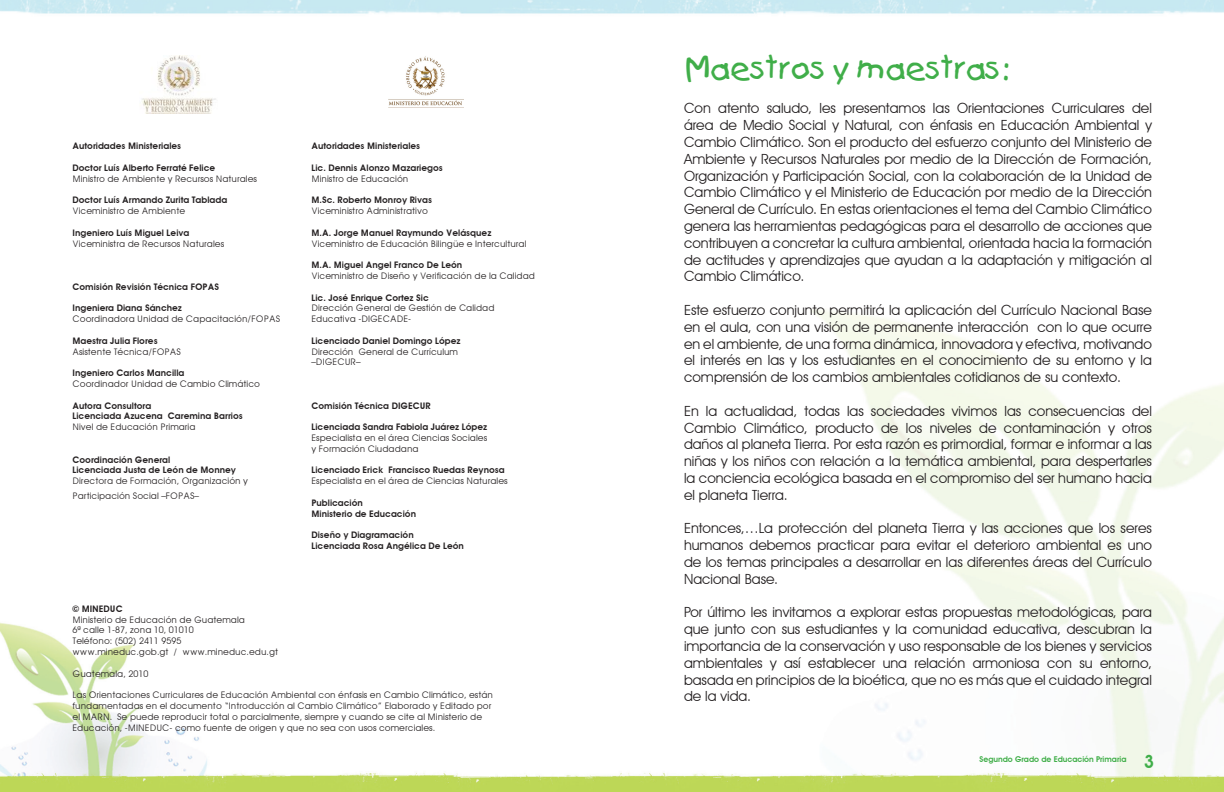
<style>
.page{position:relative;width:1224px;height:792px;background:#fff}
.page>*{position:absolute;margin:0;border:0;box-sizing:border-box;transform-origin:0 0}
.t1{font:30px "Kids Plain";color:#40ae49}
.t2{font:600 18px "Avant Garde IT Cby BT";color:#40ae49}
.t3{font:14px/16.8px "Avant Garde IT Cby BT";color:#231f20;text-align:justify}
.t4{font:9px/10.8px "Avant Garde";color:#231f20}
.t5{font:600 9px/10.8px "Avant Garde";color:#231f20}
.t6{font:600 8px "Avant Garde IT Cby BT";color:#40ae49}
</style>
<div class="page">
<img style="left:0;top:0;width:1224px;height:792px">
<svg style="left:99px;top:754px;width:276px;height:19px"></svg>
<img style="left:139px;top:56px;width:78px;height:58px">
<img style="left:388px;top:56px;width:76px;height:51px">
<p class="t5" style="left:72px;top:141px;width:110px">Autoridades Ministeriales</p>
<p class="t5" style="left:72px;top:162px;width:144px">Doctor Luís Alberto Ferraté Felice</p>
<p class="t4" style="left:72px;top:173px;width:186px">Ministro de Ambiente y Recursos Naturales</p>
<p class="t5" style="left:72px;top:195px;width:156px">Doctor Luís Armando Zurita Tablada</p>
<p class="t4" style="left:72px;top:206px;width:114px">Viceministro de Ambiente</p>
<p class="t5" style="left:72px;top:227px;width:118px">Ingeniero Luís Miguel Leiva</p>
<p class="t4" style="left:72px;top:238px;width:153px">Viceministra de Recursos Naturales</p>
<p class="t5" style="left:72px;top:281px;width:148px">Comisión Revisión Técnica FOPAS</p>
<p class="t5" style="left:72px;top:303px;width:111px">Ingeniera Diana Sánchez</p>
<p class="t4" style="left:72px;top:314px;width:209px">Coordinadora Unidad de Capacitación/FOPAS</p>
<p class="t5" style="left:72px;top:335px;width:87px">Maestra Julia Flores</p>
<p class="t4" style="left:72px;top:346px;width:110px">Asistente Técnica/FOPAS</p>
<p class="t5" style="left:72px;top:368px;width:113px">Ingeniero Carlos Mancilla</p>
<p class="t4" style="left:72px;top:378px;width:189px">Coordinador Unidad de Cambio Climático</p>
<p class="t5" style="left:72px;top:400px;width:172px">Autora Consultora<br>Licenciada Azucena Caremina Barrios</p>
<p class="t4" style="left:72px;top:422px;width:125px">Nivel de Educación Primaria</p>
<p class="t5" style="left:72px;top:454px;width:165px">Coordinación General<br>Licenciada Justa de León de Monney</p>
<p class="t4" style="left:72px;top:474px;width:177px;line-height:14.4px">Directora de Formación, Organización y<br>Participación Social –FOPAS–</p>
<p class="t5" style="left:311px;top:141px;width:110px">Autoridades Ministeriales</p>
<p class="t5" style="left:311px;top:162px;width:133px">Lic. Dennis Alonzo Mazariegos</p>
<p class="t4" style="left:311px;top:173px;width:98px">Ministro de Educación</p>
<p class="t5" style="left:311px;top:195px;width:122px">M.Sc. Roberto Monroy Rivas</p>
<p class="t4" style="left:311px;top:206px;width:118px">Viceministro Administrativo</p>
<p class="t5" style="left:311px;top:227px;width:181px">M.A. Jorge Manuel Raymundo Velásquez</p>
<p class="t4" style="left:311px;top:238px;width:217px">Viceministro de Educación Bilingüe e Intercultural</p>
<p class="t5" style="left:311px;top:260px;width:152px">M.A. Miguel Angel Franco De León</p>
<p class="t4" style="left:311px;top:270px;width:225px">Viceministro de Diseño y Verificación de la Calidad</p>
<p class="t5" style="left:311px;top:292px;width:119px">Lic. José Enrique Cortez Sic</p>
<p class="t4" style="left:311px;top:303px;width:185px">Dirección General de Gestión de Calidad<br>Educativa -DIGECADE-</p>
<p class="t5" style="left:311px;top:335px;width:151px">Licenciado Daniel Domingo López</p>
<p class="t4" style="left:311px;top:346px;width:148px">Dirección General de Currículum –DIGECUR–</p>
<p class="t5" style="left:311px;top:400px;width:121px">Comisión Técnica DIGECUR</p>
<p class="t5" style="left:311px;top:422px;width:177px">Licenciada Sandra Fabiola Juárez López</p>
<p class="t4" style="left:311px;top:432px;width:177px">Especialista en el área Ciencias Sociales y Formación Ciudadana</p>
<p class="t5" style="left:311px;top:465px;width:195px">Licenciado Erick Francisco Ruedas Reynosa</p>
<p class="t4" style="left:311px;top:476px;width:198px">Especialista en el área de Ciencias Naturales</p>
<p class="t5" style="left:311px;top:497px;width:106px">Publicación<br>Ministerio de Educación</p>
<p class="t5" style="left:311px;top:530px;width:154px">Diseño y Diagramación<br>Licenciada Rosa Angélica De León</p>
<p class="t5" style="left:72px;top:603px;width:52px">© MINEDUC</p>
<p class="t4" style="left:72px;top:614px;width:207px">Ministerio de Educación de Guatemala<br>6ª calle 1-87, zona 10, 01010<br>Teléfono: (502) 2411 9595 www.mineduc.gob.gt / www.mineduc.edu.gt</p>
<p class="t4" style="left:72px;top:668px;width:77px">Guatemala, 2010</p>
<p class="t4" style="left:72px;top:690px;width:422px">Las Orientaciones Curriculares de Educación Ambiental con énfasis en Cambio Climático, están fundamentadas en el documento “Introducción al Cambio Climático” Elaborado y Editado por el MARN. Se puede reproducir total o parcialmente, siempre y cuando se cite al Ministerio de Educación, -MINEDUC- como fuente de origen y que no sea con usos comerciales.</p>
<h1 class="t1" style="left:684px;top:50px;width:324px">Maestros y maestras:</h1>
<p class="t3" style="left:684px;top:100px;width:470px">Con atento saludo, les presentamos las Orientaciones Curriculares del área de Medio Social y Natural, con énfasis en Educación Ambiental y Cambio Climático. Son el producto del esfuerzo conjunto del Ministerio de Ambiente y Recursos Naturales por medio de la Dirección de Formación, Organización y Participación Social, con la colaboración de la Unidad de Cambio Climático y el Ministerio de Educación por medio de la Dirección General de Currículo. En estas orientaciones el tema del Cambio Climático genera las herramientas pedagógicas para el desarrollo de acciones que contribuyen a concretar la cultura ambiental, orientada hacia la formación de actitudes y aprendizajes que ayudan a la adaptación y mitigación al Cambio Climático.</p>
<p class="t3" style="left:684px;top:301px;width:470px">Este esfuerzo conjunto permitirá la aplicación del Currículo Nacional Base en el aula, con una visión de permanente interacción con lo que ocurre en el ambiente, de una forma dinámica, innovadora y efectiva, motivando el interés en las y los estudiantes en el conocimiento de su entorno y la comprensión de los cambios ambientales cotidianos de su contexto.</p>
<p class="t3" style="left:684px;top:402px;width:470px">En la actualidad, todas las sociedades vivimos las consecuencias del Cambio Climático, producto de los niveles de contaminación y otros daños al planeta Tierra. Por esta razón es primordial, formar e informar a las niñas y los niños con relación a la temática ambiental, para despertarles la conciencia ecológica basada en el compromiso del ser humano hacia el planeta Tierra.</p>
<p class="t3" style="left:684px;top:520px;width:470px">Entonces,…La protección del planeta Tierra y las acciones que los seres humanos debemos practicar para evitar el deterioro ambiental es uno de los temas principales a desarrollar en las diferentes áreas del Currículo Nacional Base.</p>
<p class="t3" style="left:684px;top:604px;width:469px">Por último les invitamos a explorar estas propuestas metodológicas, para que junto con sus estudiantes y la comunidad educativa, descubran la importancia de la conservación y uso responsable de los bienes y servicios ambientales y así establecer una relación armoniosa con su entorno, basada en principios de la bioética, que no es más que el cuidado integral de la vida.</p>
<p class="t6" style="left:980px;top:754px;width:148px">Segundo Grado de Educación Primaria</p>
<p class="t2" style="left:1144px;top:750px;width:12px">3</p>
</div>
